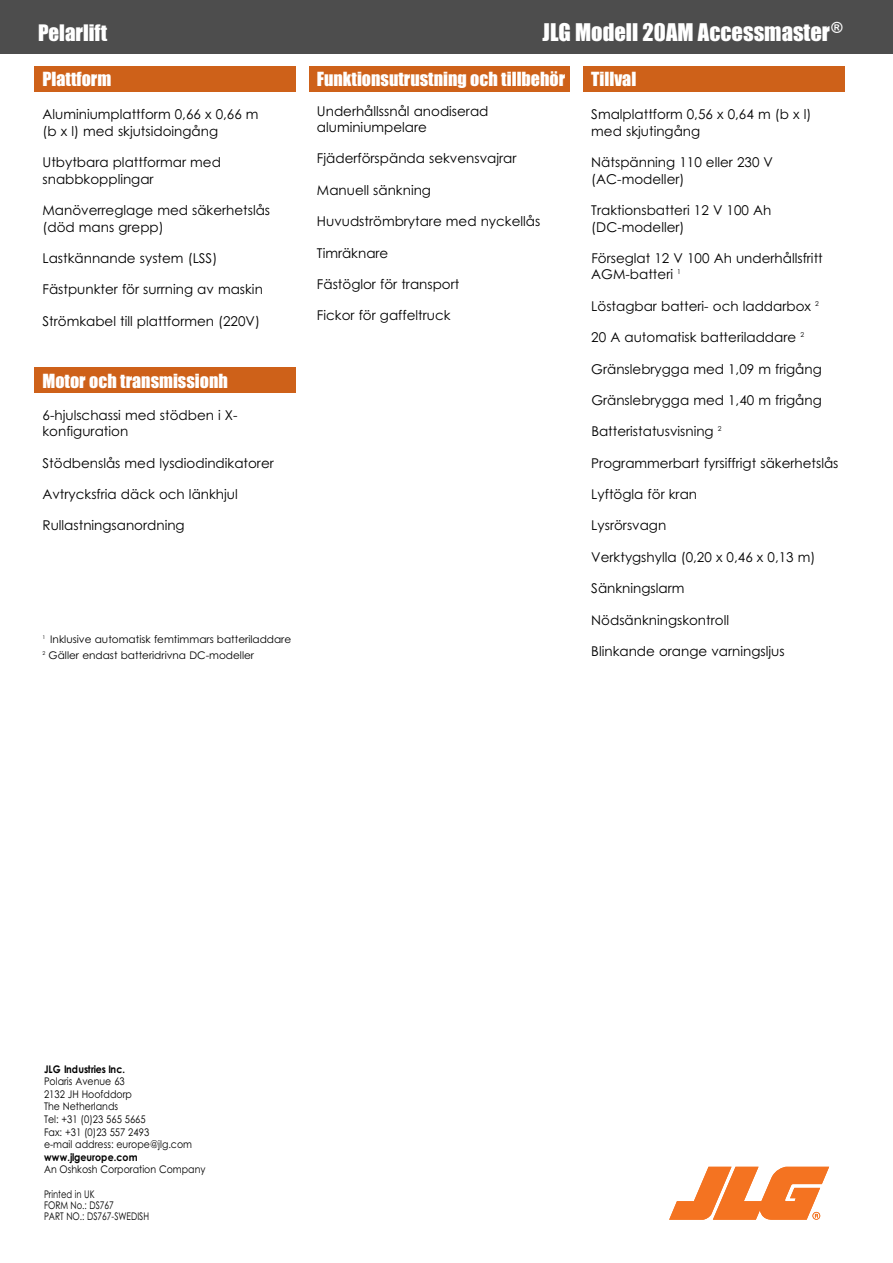
<style>
.page{position:relative;width:893px;height:1263px;background:#fff}
.page>*{position:absolute;margin:0;border:0;box-sizing:border-box;transform-origin:0 0}
.t1{font:22.5px "Impact";color:#fff}
.t2{font:21px "Impact";color:#fff}
.t3{font:18px "Impact";color:#fff}
.t4{font:13.5px/16.5px "Century Gothic";color:#000}
.t5{font:10.5px/12.6px "Century Gothic";color:#000;scale:.9 1}
.t6{font:10.5px/16.5px "Century Gothic";color:#000}
.t7{font:10.5px/10.5px "Century Gothic";color:#000;scale:.8 1}
.t8{font:700 10.5px "Century Gothic";letter-spacing:.01em;color:#000;scale:.9 1}
</style>
<div class="page">
<div style="left:309px;top:67px;width:261px;height:25px;background:#ce6119"></div>
<div style="left:583px;top:67px;width:261px;height:25px;background:#ce6119"></div>
<div style="left:34px;top:368px;width:262px;height:25px;background:#ce6119"></div>
<div style="left:34px;top:67px;width:262px;height:25px;background:#ce6119"></div>
<div style="left:0;top:0;width:893px;height:54px;background:#4d4d4d"></div>
<svg style="left:669px;top:1167px;width:160px;height:53px"></svg>
<h2 class="t2" style="left:38px;top:21px;width:71px">Pelarlift</h2>
<h1 class="t1" style="left:543px;top:20px;width:302px">JLG Modell 20AM Accessmaster<sup>®</sup></h1>
<h3 class="t3" style="left:43px;top:69px;width:70px">Plattform</h3>
<p class="t4" style="left:43px;top:106px;width:218px">Aluminiumplattform 0,66 x 0,66 m (b x l) med skjutsidoingång</p>
<p class="t4" style="left:43px;top:154px;width:180px">Utbytbara plattformar med snabbkopplingar</p>
<p class="t4" style="left:43px;top:202px;width:229px">Manöverreglage med säkerhetslås (död mans grepp)</p>
<p class="t4" style="left:43px;top:250px;width:176px">Lastkännande system (LSS)</p>
<p class="t4" style="left:43px;top:281px;width:222px">Fästpunkter för surrning av maskin</p>
<p class="t4" style="left:43px;top:313px;width:219px">Strömkabel till plattformen (220V)</p>
<h3 class="t3" style="left:43px;top:372px;width:187px">Motor och transmissionh</h3>
<p class="t4" style="left:43px;top:407px;width:197px">6-hjulschassi med stödben i X&shy;konfiguration</p>
<p class="t4" style="left:43px;top:455px;width:233px">Stödbenslås med lysdiodindikatorer</p>
<p class="t4" style="left:43px;top:486px;width:197px">Avtrycksfria däck och länkhjul</p>
<p class="t4" style="left:43px;top:518px;width:144px">Rullastningsanordning</p>
<p class="t6" style="left:43px;top:631px;width:250px"><sup>1</sup> Inklusive automatisk femtimmars batteriladdare<br><sup>2</sup> Gäller endast batteridrivna DC-modeller</p>
<h3 class="t3" style="left:317px;top:69px;width:250px">Funktionsutrustning och tillbehör</h3>
<p class="t4" style="left:317px;top:103px;width:173px">Underhållssnål anodiserad aluminiumpelare</p>
<p class="t4" style="left:317px;top:150px;width:201px">Fjäderförspända sekvensvajrar</p>
<p class="t4" style="left:317px;top:182px;width:116px">Manuell sänkning</p>
<p class="t4" style="left:317px;top:213px;width:225px">Huvudströmbrytare med nyckellås</p>
<p class="t4" style="left:317px;top:245px;width:73px">Timräknare</p>
<p class="t4" style="left:317px;top:276px;width:144px">Fästöglor för transport</p>
<p class="t4" style="left:317px;top:307px;width:135px">Fickor för gaffeltruck</p>
<h3 class="t3" style="left:591px;top:69px;width:46px">Tillval</h3>
<p class="t4" style="left:591px;top:106px;width:222px">Smalplattform 0,56 x 0,64 m (b x l) med skjutingång</p>
<p class="t4" style="left:591px;top:154px;width:183px">Nätspänning 110 eller 230 V (AC-modeller)</p>
<p class="t4" style="left:591px;top:202px;width:182px">Traktionsbatteri 12 V 100 Ah (DC-modeller)</p>
<p class="t4" style="left:591px;top:250px;width:233px">Förseglat 12 V 100 Ah underhållsfritt<br>AGM-batteri <sup>1</sup></p>
<p class="t4" style="left:591px;top:298px;width:229px">Löstagbar batteri- och laddarbox <sup>2</sup></p>
<p class="t4" style="left:591px;top:329px;width:214px">20 A automatisk batteriladdare <sup>2</sup></p>
<p class="t4" style="left:591px;top:361px;width:232px">Gränslebrygga med 1,09 m frigång</p>
<p class="t4" style="left:591px;top:392px;width:232px">Gränslebrygga med 1,40 m frigång</p>
<p class="t4" style="left:591px;top:423px;width:132px">Batteristatusvisning <sup>2</sup></p>
<p class="t4" style="left:591px;top:455px;width:249px">Programmerbart fyrsiffrigt säkerhetslås</p>
<p class="t4" style="left:591px;top:486px;width:107px">Lyftögla för kran</p>
<p class="t4" style="left:591px;top:518px;width:76px">Lysrörsvagn</p>
<p class="t4" style="left:591px;top:549px;width:226px">Verktygshylla (0,20 x 0,46 x 0,13 m)</p>
<p class="t4" style="left:591px;top:580px;width:95px">Sänkningslarm</p>
<p class="t4" style="left:591px;top:612px;width:139px">Nödsänkningskontroll</p>
<p class="t4" style="left:591px;top:643px;width:195px">Blinkande orange varningsljus</p>
<p class="t8" style="left:44px;top:1063px;width:92px">JLG Industries Inc.</p>
<p class="t5" style="left:44px;top:1075px;width:166px">Polaris Avenue 63<br>2132 JH Hoofddorp<br>The Netherlands<br>Tel: +31 (0)23 565 5665<br>Fax: +31 (0)23 557 2493<br>e-mail address: europe@jlg.com</p>
<p class="t8" style="left:44px;top:1151px;width:106px">www.jlgeurope.com</p>
<p class="t5" style="left:44px;top:1163px;width:181px">An Oshkosh Corporation Company</p>
<p class="t7" style="left:44px;top:1189px;width:89px">Printed in UK<br>FORM No.: DS767</p>
<p class="t7" style="left:44px;top:1211px;width:133px">PART NO.: DS767-SWEDISH</p>
</div>
